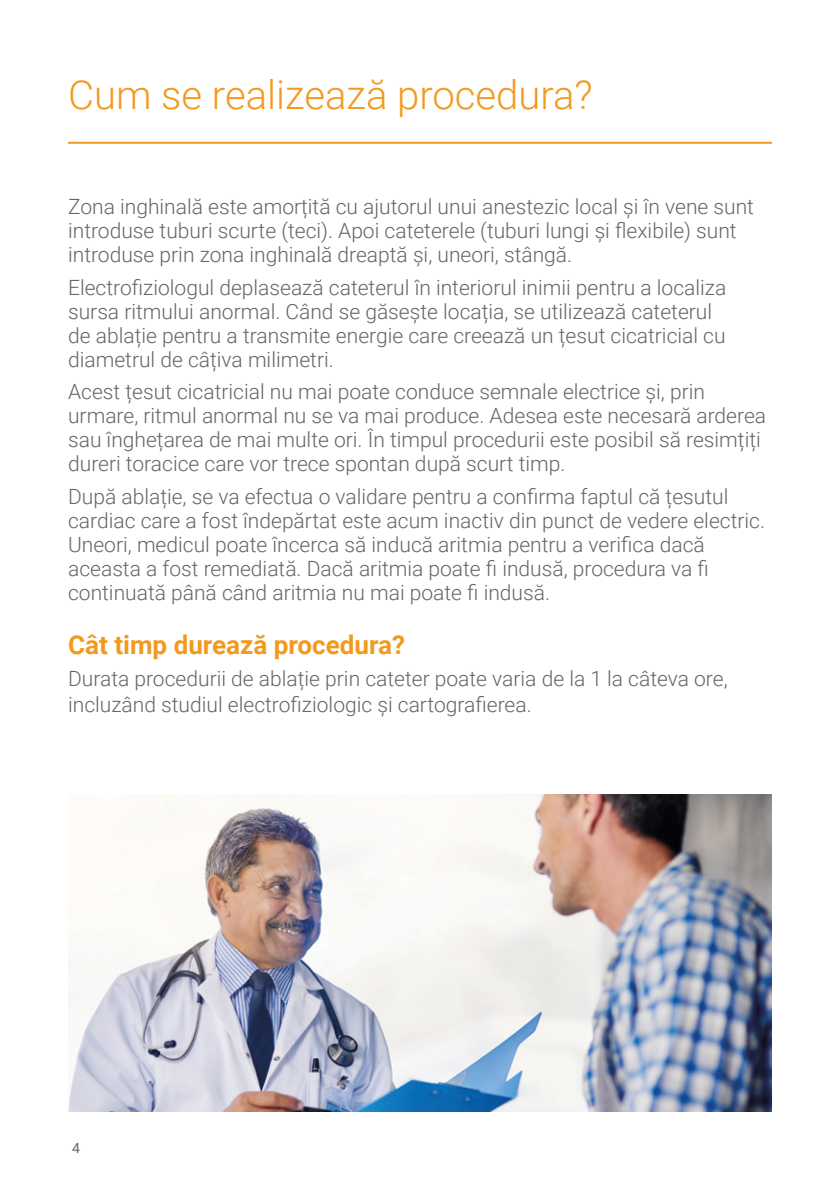
<style>
.page{position:relative;width:840px;height:1191px;background:#fff}
.page>*{position:absolute;margin:0;border:0;box-sizing:border-box;transform-origin:0 0}
.Chapter_Header{font:300 40px "Roboto";color:#f3991f}
.Head2{font:700 26px "Roboto";color:#f3991f}
.Body{font:300 21px/24px "Roboto";color:#646568}
.t1{font:14px "Roboto";color:#646568}
</style>
<div class="page">
<img style="left:68px;top:795px;width:703px;height:316px">
<hr style="left:68px;top:142px;width:703px;height:2px;background:#f3991f">
<p class="Chapter_Header" style="left:68px;top:67px;width:526px">Cum se realizează procedura?</p>
<p class="Body" style="left:68px;top:194px;width:687px">Zona inghinală este amorțită cu ajutorul unui anestezic local și în vene sunt introduse tuburi scurte (teci). Apoi cateterele (tuburi lungi și flexibile) sunt introduse prin zona inghinală dreaptă și, uneori, stângă.</p>
<p class="Body" style="left:68px;top:274px;width:659px">Electrofiziologul deplasează cateterul în interiorul inimii pentru a localiza sursa ritmului anormal. Când se găsește locația, se utilizează cateterul de ablație pentru a transmite energie care creează un țesut cicatricial cu diametrul de câțiva milimetri.</p>
<p class="Body" style="left:68px;top:379px;width:699px">Acest țesut cicatricial nu mai poate conduce semnale electrice și, prin urmare, ritmul anormal nu se va mai produce. Adesea este necesară arderea sau înghețarea de mai multe ori. În timpul procedurii este posibil să resimțiți dureri toracice care vor trece spontan după scurt timp.</p>
<p class="Body" style="left:68px;top:483px;width:698px">După ablație, se va efectua o validare pentru a confirma faptul că țesutul cardiac care a fost îndepărtat este acum inactiv din punct de vedere electric.<br>Uneori, medicul poate încerca să inducă aritmia pentru a verifica dacă aceasta a fost remediată. Dacă aritmia poate fi indusă, procedura va fi continuată până când aritmia nu mai poate fi indusă.</p>
<p class="Head2" style="left:68px;top:626px;width:338px">Cât timp durează procedura?</p>
<p class="Body" style="left:68px;top:665px;width:660px;line-height:26px">Durata procedurii de ablație prin cateter poate varia de la 1 la câteva ore, incluzând studiul electrofiziologic și cartografierea.</p>
<p class="t1" style="left:72px;top:1138px;width:9px">4</p>
</div>
